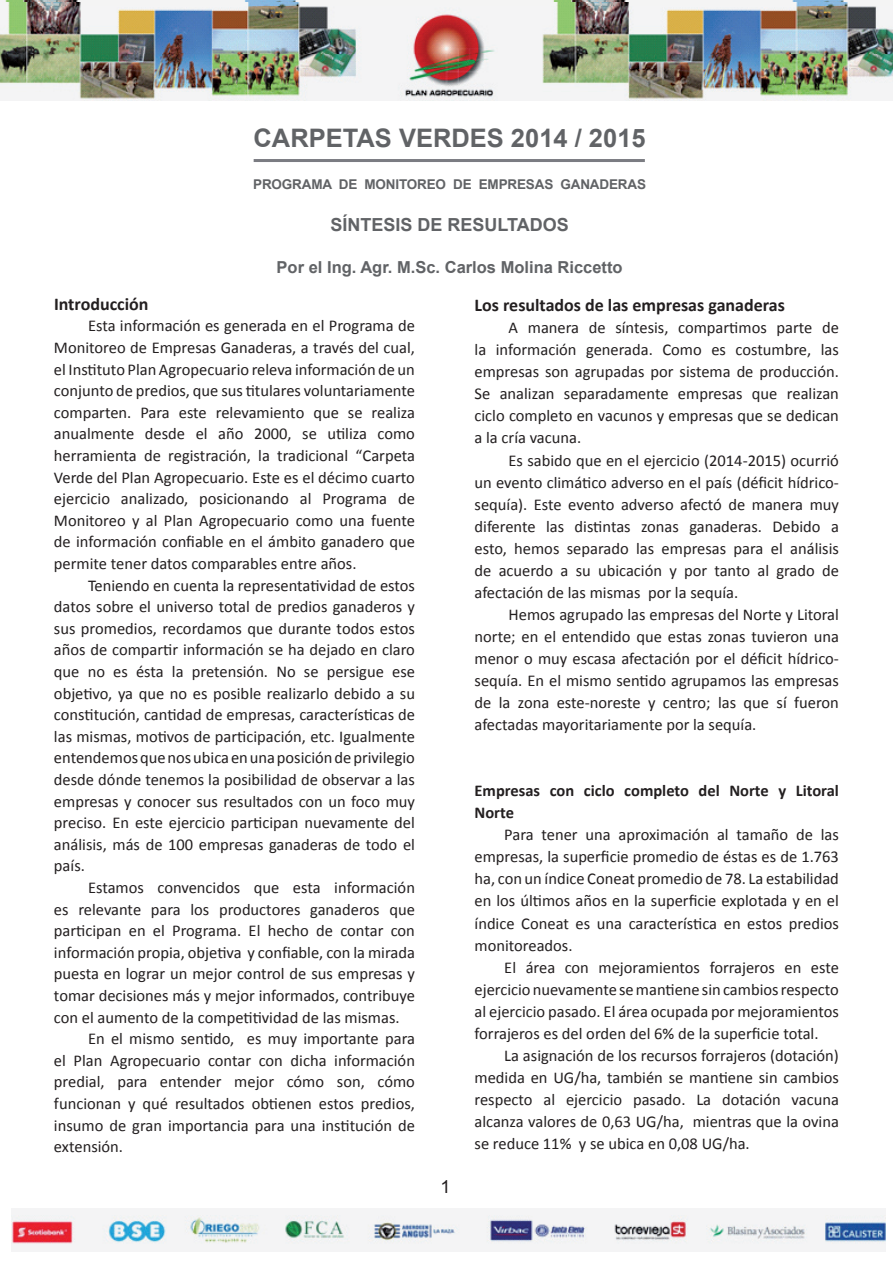
<style>
.page{position:relative;width:893px;height:1263px;background:#fff}
.page>*{position:absolute;margin:0;border:0;box-sizing:border-box;transform-origin:0 0}
.t1{font:700 25.5px "Arial";color:#616366}
.t2{font:700 18px "Calibri";color:#231f20}
.t3{font:700 18px "Arial";color:#616366}
.t4{font:18px "Arial";color:#231f20}
.t5{font:16.5px/21.6px "Calibri";color:#231f20;text-align:justify}
.t6{font:700 16.5px/22px "Calibri";color:#231f20}
.t7{font:700 16.5px "Arial";color:#616366}
.t8{font:700 13.5px "Arial";letter-spacing:-.01em;color:#616366}
</style>
<div class="page">
<img style="left:0;top:0;width:893px;height:2px">
<img style="left:0;top:2px;width:893px;height:99px">
<img style="left:11px;top:1209px;width:875px;height:42px">
<hr style="left:254px;top:159px;width:391px;height:3px;background:#7b7c82">
<h1 class="t1" style="left:254px;top:121px;width:394px">CARPETAS VERDES 2014 / 2015</h1>
<p class="t8" style="left:253px;top:175px;width:394px">PROGRAMA DE MONITOREO DE EMPRESAS GANADERAS</p>
<p class="t3" style="left:330px;top:213px;width:240px">SÍNTESIS DE RESULTADOS</p>
<p class="t7" style="left:277px;top:256px;width:347px">Por el Ing. Agr. M.Sc. Carlos Molina Riccetto</p>
<p class="t2" style="left:54px;top:292px;width:96px">Introducción</p>
<p class="t5" style="left:54px;top:315px;width:363px;text-indent:34px">Esta información es generada en el Programa de Monitoreo de Empresas Ganaderas, a través del cual, el Instituto Plan Agropecuario releva información de un conjunto de predios, que sus titulares voluntariamente comparten. Para este relevamiento que se realiza anualmente desde el año 2000, se utiliza como herramienta de registración, la tradicional “Carpeta Verde del Plan Agropecuario. Este es el décimo cuarto ejercicio analizado, posicionando al Programa de Monitoreo y al Plan Agropecuario como una fuente de información confiable en el ámbito ganadero que permite tener datos comparables entre años.</p>
<p class="t5" style="left:54px;top:574px;width:363px;text-indent:34px">Teniendo en cuenta la representatividad de estos datos sobre el universo total de predios ganaderos y sus promedios, recordamos que durante todos estos años de compartir información se ha dejado en claro que no es ésta la pretensión. No se persigue ese objetivo, ya que no es posible realizarlo debido a su constitución, cantidad de empresas, características de las mismas, motivos de participación, etc. Igualmente entendemos que nos ubica en una posición de privilegio desde dónde tenemos la posibilidad de observar a las empresas y conocer sus resultados con un foco muy preciso. En este ejercicio participan nuevamente del análisis, más de 100 empresas ganaderas de todo el país.</p>
<p class="t5" style="left:88px;top:877px;width:328px">Estamos convencidos que esta información</p>
<p class="t5" style="left:54px;top:898px;width:362px">es relevante para los productores ganaderos que</p>
<p class="t5" style="left:54px;top:920px;width:362px">participan en el Programa. El hecho de contar con</p>
<p class="t5" style="left:54px;top:941px;width:362px">información propia, objetiva y confiable, con la mirada</p>
<p class="t5" style="left:54px;top:963px;width:363px">puesta en lograr un mejor control de sus empresas y</p>
<p class="t5" style="left:54px;top:985px;width:362px">tomar decisiones más y mejor informados, contribuye</p>
<p class="t5" style="left:54px;top:1006px;width:347px">con el aumento de la competitividad de las mismas.</p>
<p class="t5" style="left:88px;top:1028px;width:328px">En el mismo sentido, es muy importante para</p>
<p class="t5" style="left:54px;top:1049px;width:362px">el Plan Agropecuario contar con dicha información</p>
<p class="t5" style="left:54px;top:1071px;width:362px">predial, para entender mejor cómo son, cómo</p>
<p class="t5" style="left:54px;top:1093px;width:362px">funcionan y qué resultados obtienen estos predios,</p>
<p class="t5" style="left:54px;top:1114px;width:362px">insumo de gran importancia para una institución de</p>
<p class="t5" style="left:54px;top:1136px;width:71px">extensión.</p>
<p class="t4" style="left:441px;top:1175px;width:12px">1</p>
<p class="t2" style="left:475px;top:294px;width:312px">Los resultados de las empresas ganaderas</p>
<p class="t5" style="left:475px;top:317px;width:366px;line-height:22px;text-indent:34px">A manera de síntesis, compartimos parte de la información generada. Como es costumbre, las empresas son agrupadas por sistema de producción.<br>Se analizan separadamente empresas que realizan ciclo completo en vacunos y empresas que se dedican a la cría vacuna.</p>
<p class="t5" style="left:475px;top:449px;width:366px;line-height:22px;text-indent:34px">Es sabido que en el ejercicio (2014-2015) ocurrió un evento climático adverso en el país (déficit hídrico&shy;sequía). Este evento adverso afectó de manera muy diferente las distintas zonas ganaderas. Debido a esto, hemos separado las empresas para el análisis de acuerdo a su ubicación y por tanto al grado de afectación de las mismas por la sequía.</p>
<p class="t5" style="left:475px;top:603px;width:366px;line-height:22px;text-indent:34px">Hemos agrupado las empresas del Norte y Litoral norte; en el entendido que estas zonas tuvieron una menor o muy escasa afectación por el déficit hídrico&shy;sequía. En el mismo sentido agrupamos las empresas de la zona este-noreste y centro; las que sí fueron afectadas mayoritariamente por la sequía.</p>
<p class="t6" style="left:475px;top:780px;width:366px">Empresas con ciclo completo del Norte y Litoral<br>Norte</p>
<p class="t5" style="left:475px;top:824px;width:366px;line-height:22px;text-indent:30px">Para tener una aproximación al tamaño de las empresas, la superficie promedio de éstas es de 1.763 ha, con un índice Coneat promedio de 78. La estabilidad en los últimos años en la superficie explotada y en el índice Coneat es una característica en estos predios monitoreados.</p>
<p class="t5" style="left:475px;top:956px;width:366px;line-height:22px;text-indent:30px">El área con mejoramientos forrajeros en este ejercicio nuevamente se mantiene sin cambios respecto al ejercicio pasado. El área ocupada por mejoramientos forrajeros es del orden del 6% de la superficie total.</p>
<p class="t5" style="left:475px;top:1044px;width:366px;text-indent:30px">La asignación de los recursos forrajeros (dotación) medida en UG/ha, también se mantiene sin cambios respecto al ejercicio pasado. La dotación vacuna alcanza valores de 0,63 UG/ha, mientras que la ovina se reduce 11% y se ubica en 0,08 UG/ha.</p>
</div>
